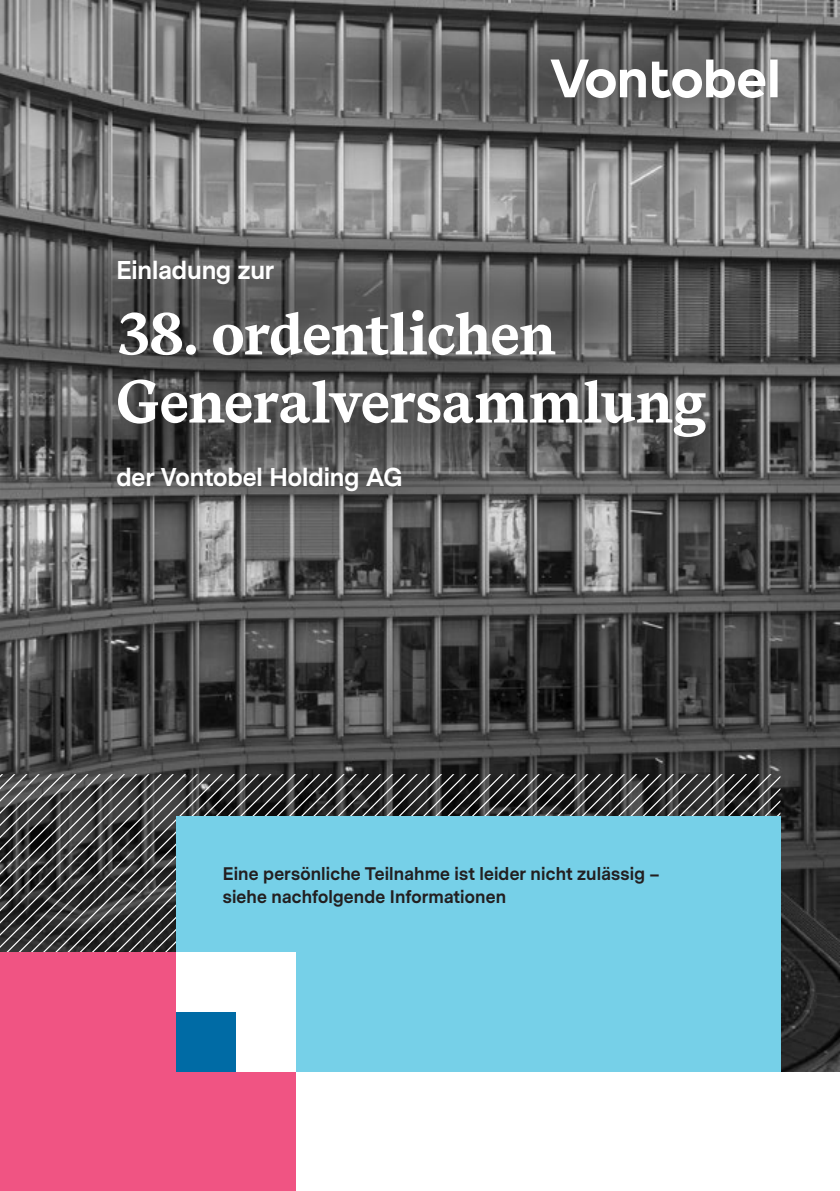
<style>
.page{position:relative;width:840px;height:1191px;background:#fff}
.page>*{position:absolute;margin:0;border:0;box-sizing:border-box;transform-origin:0 0}
.t1{font:700 56px/68px "Vontobel Serif";letter-spacing:-.015em;color:#fff}
.t2{font:700 24px "Vontobel Sans";letter-spacing:-.005em;color:#fff}
.t3{font:700 17px/22.6px "Vontobel Sans";letter-spacing:.01em;color:#231f20}
</style>
<div class="page">
<img style="left:0;top:0;width:839px;height:1071px">
<svg style="left:0;top:774px;width:780px;height:178px;background:#494949"></svg>
<div style="left:0;top:952px;width:295px;height:239px;background:#f05483"></div>
<div style="left:176px;top:816px;width:604px;height:255px;background:#76d0e8"></div>
<div style="left:176px;top:952px;width:119px;height:119px;background:#fff"></div>
<div style="left:176px;top:1012px;width:59px;height:59px;background:#006ba5"></div>
<svg style="left:550px;top:60px;width:227px;height:38px"></svg>
<h2 class="t2" style="left:116px;top:253px;width:159px">Einladung zur</h2>
<h1 class="t1" style="left:116px;top:302px;width:590px">38. ordentlichen<br>Generalversammlung</h1>
<h2 class="t2" style="left:116px;top:460px;width:288px">der Vontobel Holding AG</h2>
<p class="t3" style="left:223px;top:863px;width:438px">Eine persönliche Teilnahme ist leider nicht zulässig – siehe nachfolgende Informationen</p>
</div>
